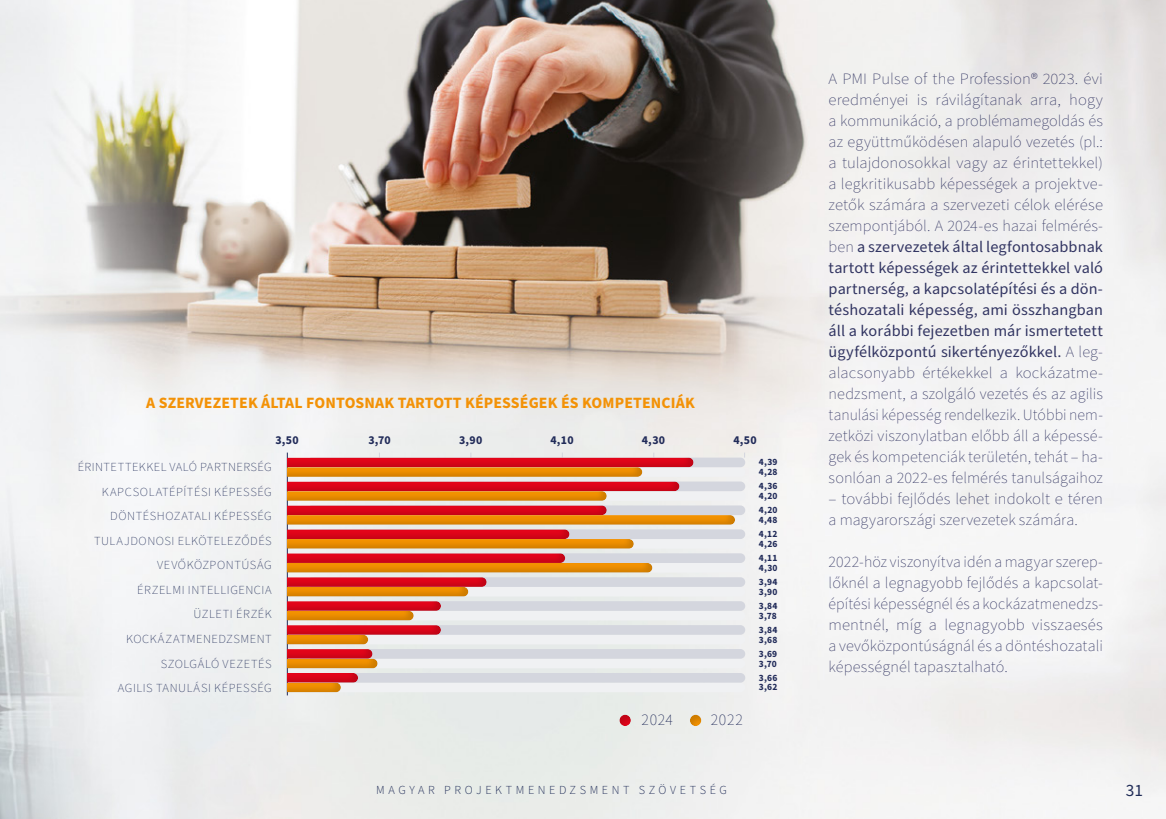
<style>
.page{position:relative;width:1166px;height:819px;background:#fff}
.page>*{position:absolute;margin:0;border:0;box-sizing:border-box;transform-origin:0 0}
.t1{font:17.32px "Source Sans Pro";color:#212d58}
.t2{font:200 15.75px/21px "Source Sans Pro";letter-spacing:.005em;color:#333663;text-align:justify;scale:1.06 1}
.t3{font:200 15.75px/21px "Source Sans Pro";letter-spacing:.005em;color:#333663;text-align:justify}
.t4{font:700 15.75px "Source Sans Pro";letter-spacing:.01em;color:#f39207}
.t5{font:200 15.75px "Source Sans Pro";letter-spacing:.045em;color:#212b59}
.t6{font:200 12.25px/24.5px "Source Sans Pro";letter-spacing:.04em;color:#212d58;text-align:right}
.t7{font:300 12.25px "Source Sans Pro";letter-spacing:.29em;color:#212d58}
.t8{font:700 11.72px "Source Sans Pro";letter-spacing:.02em;color:#212b59}
.t9{font:700 9.45px "Source Sans Pro";letter-spacing:.025em;color:#212b59}
.s1{font-weight:400}
</style>
<div class="page">
<img style="left:0;top:0;width:1166px;height:819px">
<div style="left:673px;top:699px;width:44px;height:28px;background:#000;opacity:.15"></div>
<div style="left:603px;top:699px;width:43px;height:28px;background:#000;opacity:.15"></div>
<div style="left:287px;top:668px;width:68px;height:40px;background:#edefee"></div>
<div style="left:287px;top:443px;width:422px;height:40px;background:#edeeec"></div>
<svg style="left:287px;top:452px;width:458px;height:240px"></svg>
<div style="left:287px;top:659px;width:86px;height:39px;background:#000;opacity:.15"></div>
<p class="t4" style="left:146px;top:392px;width:550px">A SZERVEZETEK ÁLTAL FONTOSNAK TARTOTT KÉPESSÉGEK ÉS KOMPETENCIÁK</p>
<p class="t8" style="left:275px;top:432px;width:25px">3,50</p>
<p class="t8" style="left:368px;top:432px;width:24px">3,70</p>
<p class="t8" style="left:459px;top:432px;width:25px">3,90</p>
<p class="t8" style="left:550px;top:432px;width:25px">4,10</p>
<p class="t8" style="left:642px;top:432px;width:25px">4,30</p>
<p class="t8" style="left:733px;top:432px;width:25px">4,50</p>
<p class="t6" style="left:78px;top:455px;width:196px">ÉRINTETTEKKEL VALÓ PARTNERSÉG<br>KAPCSOLATÉPÍTÉSI KÉPESSÉG<br>DÖNTÉSHOZATALI KÉPESSÉG<br>TULAJDONOSI ELKÖTELEZŐDÉS<br>VEVŐKÖZPONTÚSÁG<br>ÉRZELMI INTELLIGENCIA<br>ÜZLETI ÉRZÉK<br>KOCKÁZATMENEDZSMENT<br>SZOLGÁLÓ VEZETÉS<br>AGILIS TANULÁSI KÉPESSÉG</p>
<p class="t5" style="left:641px;top:709px;width:33px">2024</p>
<p class="t5" style="left:711px;top:709px;width:34px">2022</p>
<p class="t9" style="left:759px;top:456px;width:20px">4,39</p>
<p class="t9" style="left:759px;top:480px;width:20px">4,36</p>
<p class="t9" style="left:759px;top:503px;width:20px">4,20</p>
<p class="t9" style="left:759px;top:527px;width:20px">4,12</p>
<p class="t9" style="left:759px;top:551px;width:20px">4,11</p>
<p class="t9" style="left:759px;top:575px;width:20px">3,94</p>
<p class="t9" style="left:759px;top:599px;width:20px">3,84</p>
<p class="t9" style="left:759px;top:623px;width:20px">3,84</p>
<p class="t9" style="left:759px;top:647px;width:20px">3,69</p>
<p class="t9" style="left:759px;top:671px;width:20px">3,66</p>
<p class="t9" style="left:759px;top:465px;width:20px">4,28</p>
<p class="t9" style="left:759px;top:489px;width:20px">4,20</p>
<p class="t9" style="left:759px;top:513px;width:20px">4,48</p>
<p class="t9" style="left:759px;top:537px;width:20px">4,26</p>
<p class="t9" style="left:759px;top:561px;width:20px">4,30</p>
<p class="t9" style="left:759px;top:585px;width:20px">3,90</p>
<p class="t9" style="left:759px;top:609px;width:20px">3,78</p>
<p class="t9" style="left:759px;top:633px;width:20px">3,68</p>
<p class="t9" style="left:759px;top:657px;width:20px">3,70</p>
<p class="t9" style="left:759px;top:681px;width:20px">3,62</p>
<p class="t2" style="left:828px;top:69px;width:260px">A PMI Pulse of the Profession® 2023. évi eredményei is rávilágítanak arra, hogy a kommunikáció, a problémamegoldás és az együttműködésen alapuló vezetés (pl.: a tulajdonosokkal vagy az érintettekkel) a legkritikusabb képességek a projektve&shy;zetők számára a szervezeti célok elérése szempontjából. A 2024-es hazai felmérés&shy;ben <span class="s1">a szervezetek által legfontosabbnak tartott képességek az érintettekkel való partnerség, a kapcsolatépítési és a dön&shy;téshozatali képesség, ami összhangban áll a korábbi fejezetben már ismertetett ügyfélközpontú sikertényezőkkel.</span> A leg&shy;alacsonyabb értékekkel a kockázatme&shy;nedzsment, a szolgáló vezetés és az agilis tanulási képesség rendelkezik. Utóbbi nem&shy;zetközi viszonylatban előbb áll a képessé&shy;gek és kompetenciák területén, tehát – ha&shy;sonlóan a 2022-es felmérés tanulságaihoz</p>
<p class="t2" style="left:828px;top:489px;width:260px">– további fejlődés lehet indokolt e téren a magyarországi szervezetek számára.</p>
<p class="t3" style="left:828px;top:552px;width:276px">2022-höz viszonyítva idén a magyar szerep&shy;lőknél a legnagyobb fejlődés a kapcsolat&shy;építési képességnél és a kockázatmenedzs&shy;mentnél, míg a legnagyobb visszaesés a vevőközpontúságnál és a döntéshozatali képességnél tapasztalható.</p>
<p class="t7" style="left:376px;top:781px;width:352px">MAGYAR PROJEKTMENEDZSMENT SZÖVETSÉG</p>
<p class="t1" style="left:1126px;top:779px;width:19px">31</p>
</div>
